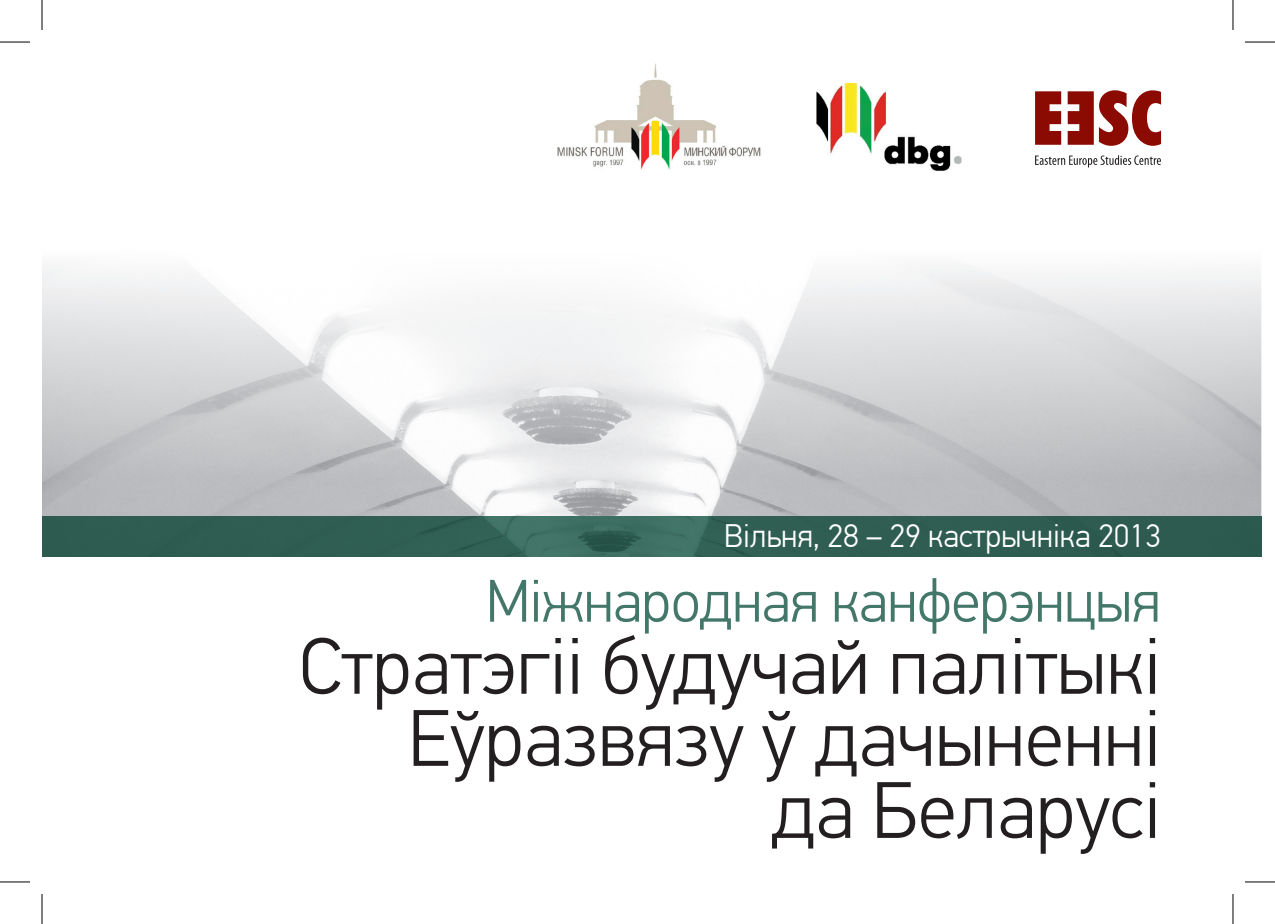
<style>
.page{position:relative;width:1275px;height:924px;background:#fff}
.page>*{position:absolute;margin:0;border:0;box-sizing:border-box;transform-origin:0 0}
.t1{font:300 80px/72px "Din Tekst Pro";color:#231f20;text-align:right}
.t2{font:300 60px "Din Tekst Pro";letter-spacing:-.01em;color:#437769}
.t3{font:300 32.4px "Din Tekst Pro";color:#fff}
</style>
<div class="page">
<img style="left:42px;top:266px;width:1219px;height:250px">
<img style="left:816px;top:82px;width:145px;height:89px">
<img style="left:557px;top:63px;width:204px;height:107px">
<svg style="left:1035px;top:90px;width:126px;height:56px"></svg>
<svg style="left:1035px;top:155px;width:126px;height:12px"></svg>
<img style="left:42px;top:516px;width:1219px;height:40px">
<hr style="left:0;top:42px;width:30px;height:1px;background:#000">
<hr style="left:1245px;top:42px;width:30px;height:1px;background:#000">
<hr style="left:0;top:881px;width:30px;height:1px;background:#000">
<hr style="left:1245px;top:881px;width:30px;height:1px;background:#000">
<hr style="left:42px;top:0;width:1px;height:30px;background:#000">
<hr style="left:42px;top:893px;width:1px;height:30px;background:#000">
<hr style="left:1232px;top:0;width:1px;height:30px;background:#000">
<hr style="left:1232px;top:893px;width:1px;height:30px;background:#000">
<p class="t3" style="left:724px;top:517px;width:438px">Вільня, 28 – 29 кастрычніка 2013</p>
<p class="t2" style="left:485px;top:566px;width:677px">Міжнародная канферэнцыя</p>
<p class="t1" style="left:299px;top:631px;width:863px">Стратэгіі будучай палітыкі<br>Еўразвязу ў дачыненні<br>да Беларусі</p>
</div>
